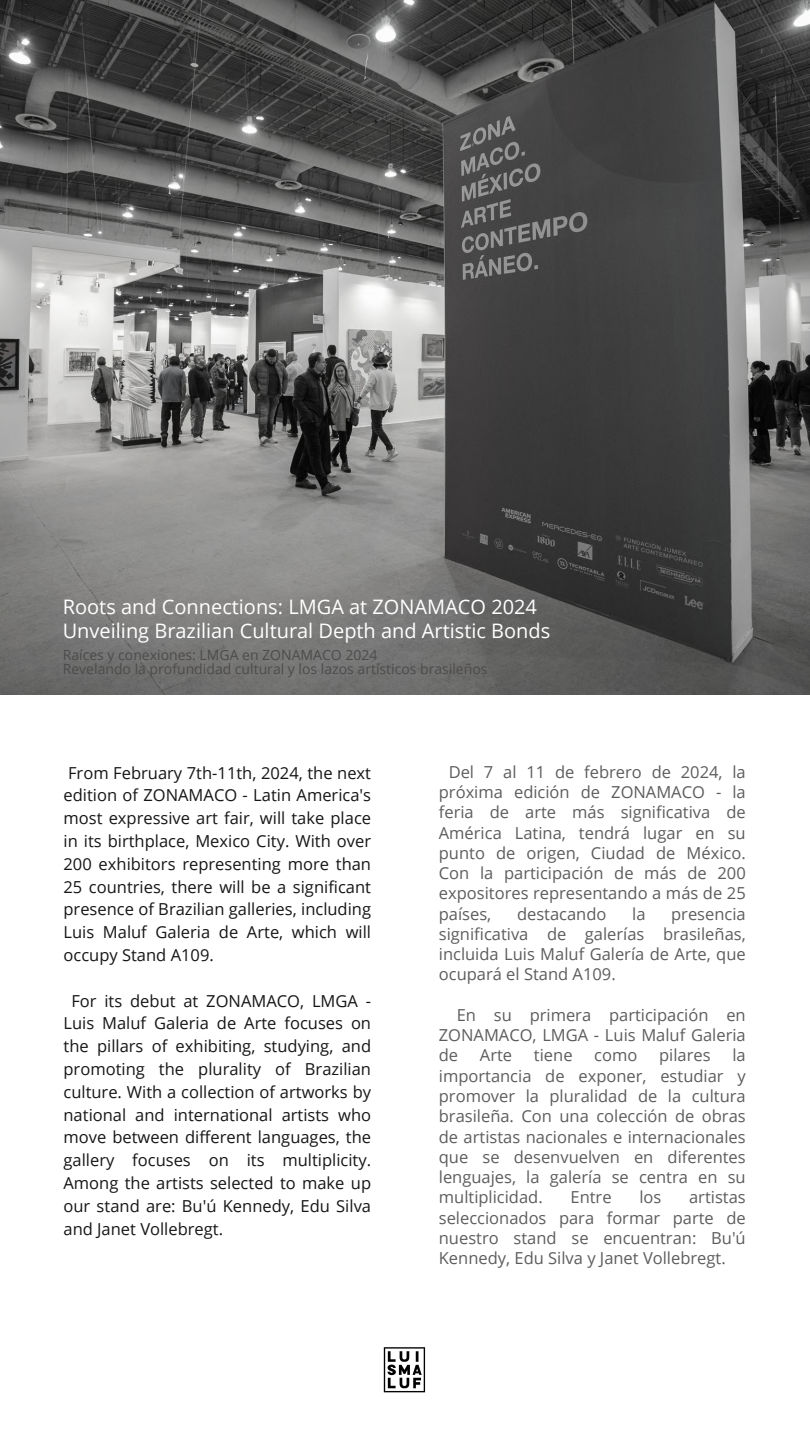
<style>
.page{position:relative;width:810px;height:1441px;background:#fff}
.page>*{position:absolute;margin:0;border:0;box-sizing:border-box;transform-origin:0 0}
.t1{font:20px/24px "Open Sans";color:#fff}
.t2{font:16.5px/20.2px "Open Sans";color:#5d5d5d;text-align:justify}
.t3{font:16.5px/22.8px "Open Sans";color:#171616;text-align:justify}
.t4{font:14px "Open Sans";color:#4d4b4b}
</style>
<div class="page">
<img style="left:0;top:0;width:810px;height:694px">
<img style="left:383px;top:1347px;width:43px;height:45px">
<h2 class="t1" style="left:63px;top:593px;width:489px">Roots and Connections: LMGA at ZONAMACO 2024<br>Unveiling Brazilian Cultural Depth and Artistic Bonds</h2>
<h2 class="t4" style="left:63px;top:645px;width:316px">Raíces y conexiones: LMGA en ZONAMACO 2024</h2>
<p class="t4" style="left:63px;top:658px;width:426px">Revelando la profundidad cultural y los lazos artísticos brasileños</p>
<p class="t3" style="left:64px;top:760px;width:309px">From February 7th-11th, 2024, the next edition of ZONAMACO - Latin America's most expressive art fair, will take place in its birthplace, Mexico City. With over 200 exhibitors representing more than 25 countries, there will be a significant presence of Brazilian galleries, including Luis Maluf Galeria de Arte, which will occupy Stand A109.</p>
<p class="t3" style="left:64px;top:988px;width:309px;text-indent:8px">For its debut at ZONAMACO, LMGA - Luis Maluf Galeria de Arte focuses on the pillars of exhibiting, studying, and promoting the plurality of Brazilian culture. With a collection of artworks by national and international artists who move between different languages, the gallery focuses on its multiplicity.<br>Among the artists selected to make up our stand are: Bu'ú Kennedy, Edu Silva and Janet Vollebregt.</p>
<h2 class="t2" style="left:439px;top:761px;width:308px;text-indent:10px">Del 7 al 11 de febrero de 2024, la próxima edición de ZONAMACO - la feria de arte más significativa de América Latina, tendrá lugar en su punto de origen, Ciudad de México.<br>Con la participación de más de 200 expositores representando a más de 25 países,</h2>
<h2 class="t2" style="left:517px;top:902px;width:91px">destacando</h2>
<h2 class="t2" style="left:632px;top:902px;width:15px">la</h2>
<h2 class="t2" style="left:439px;top:902px;width:308px;text-indent:232px">presencia significativa de galerías brasileñas, incluida Luis Maluf Galería de Arte, que ocupará el Stand A109.</h2>
<h2 class="t2" style="left:439px;top:1004px;width:308px;text-indent:18px">En su primera participación en ZONAMACO, LMGA - Luis Maluf Galeria de</h2>
<h2 class="t2" style="left:439px;top:1044px;width:308px;text-indent:294px">la importancia de exponer, estudiar y promover la pluralidad de la cultura brasileña. Con una colección de obras de artistas nacionales e internacionales que se desenvuelven en diferentes lenguajes, la galería se centra en su multiplicidad.</h2>
<h2 class="t2" style="left:480px;top:1044px;width:34px">Arte</h2>
<h2 class="t2" style="left:534px;top:1044px;width:40px">tiene</h2>
<h2 class="t2" style="left:594px;top:1044px;width:45px">como</h2>
<h2 class="t2" style="left:659px;top:1044px;width:53px">pilares</h2>
<h2 class="t2" style="left:571px;top:1186px;width:43px">Entre</h2>
<h2 class="t2" style="left:639px;top:1186px;width:24px">los</h2>
<h2 class="t2" style="left:439px;top:1186px;width:308px;text-indent:250px">artistas seleccionados para formar parte de nuestro stand se encuentran: Bu'ú Kennedy, Edu Silva y Janet Vollebregt.</h2>
</div>
